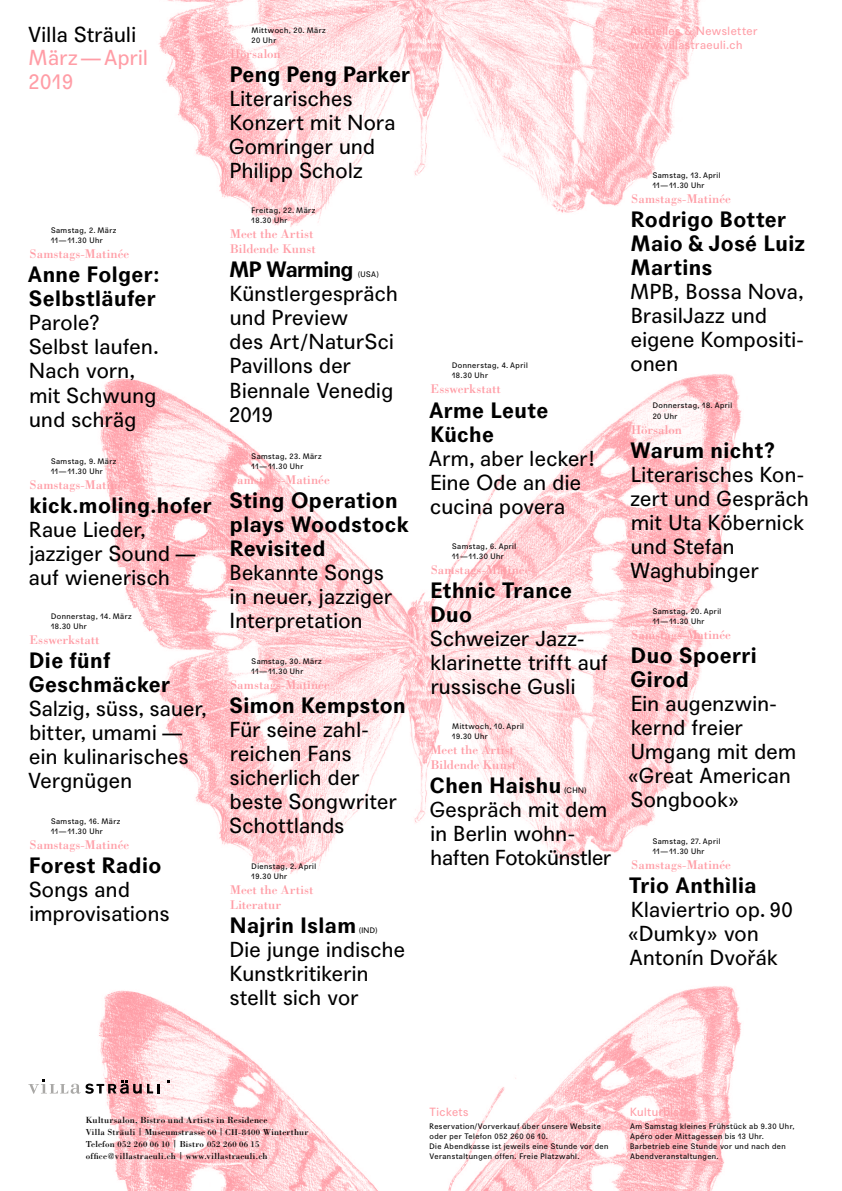
<style>
.page{position:relative;width:842px;height:1191px;background:#fff}
.page>*{position:absolute;margin:0;border:0;box-sizing:border-box;transform-origin:0 0}
.t1{font:700 21.5px/24px "Agipo";letter-spacing:.02em;color:#000}
.t2{font:700 21.5px "Agipo";letter-spacing:-.03em;color:#000}
.t3{font:21px/24px "Agipo";letter-spacing:.02em;color:#000}
.t4{font:21px/24px "Agipo";letter-spacing:.02em;color:#ff9da6}
.t5{font:13px/15px "Bodoni Std";letter-spacing:.005em;color:#ff9da6}
.t6{font:11.5px/14px "Agipo";letter-spacing:.045em;color:#ff9da6}
.t7{font:9.2px "Bodoni Std";letter-spacing:.02em;color:#000}
.t8{font:9px "Bodoni Std";letter-spacing:.025em;color:#000}
.t9{font:8.7px "Bodoni Std";letter-spacing:.025em;color:#000}
.t10{font:7.8px/10px "Agipo";letter-spacing:.06em;color:#000}
.s1{font-family:"Agipo";font-size:8px}
.s2{font-size:8.7px}
.s3{font-size:9px}
</style>
<div class="page">
<img style="left:99px;top:374px;width:643px;height:500px">
<img style="left:158px;top:0;width:543px;height:227px">
<img style="left:87px;top:986px;width:655px;height:205px">
<svg style="left:28px;top:1079px;width:131px;height:14px"></svg>
<p class="t3" style="left:28px;top:21px;width:110px">Villa Sträuli</p>
<p class="t4" style="left:29px;top:44px;width:121px">März—April<br>2019</p>
<p class="t10" style="left:51px;top:225px;width:67px">Samstag, 2. März<br>11—11.30 Uhr</p>
<p class="t5" style="left:30px;top:246px;width:101px">Samstags-Matinée</p>
<p class="t1" style="left:28px;top:261px;width:133px">Anne Folger:<br>Selbstläufer</p>
<p class="t3" style="left:29px;top:309px;width:131px">Parole?<br>Selbst laufen.<br>Nach vorn, mit Schwung und schräg</p>
<p class="t10" style="left:51px;top:455px;width:67px">Samstag, 9. März<br>11—11.30 Uhr</p>
<p class="t5" style="left:30px;top:476px;width:101px">Samstags-Matinée</p>
<p class="t1" style="left:29px;top:491px;width:184px">kick.moling.hofer</p>
<p class="t3" style="left:29px;top:515px;width:169px">Raue Lieder, jazziger Sound — auf wienerisch</p>
<p class="t10" style="left:51px;top:610px;width:82px">Donnerstag, 14. März<br>18.30 Uhr</p>
<p class="t5" style="left:29px;top:631px;width:72px">Esswerkstatt</p>
<p class="t1" style="left:29px;top:646px;width:143px">Die fünf<br>Geschmäcker</p>
<p class="t3" style="left:28px;top:694px;width:181px">Salzig, süss, sauer, bitter, umami — ein kulinarisches<br>Vergnügen</p>
<p class="t10" style="left:51px;top:815px;width:71px">Samstag, 16. März<br>11—11.30 Uhr</p>
<p class="t5" style="left:30px;top:836px;width:101px">Samstags-Matinée</p>
<p class="t1" style="left:29px;top:851px;width:134px">Forest Radio</p>
<p class="t3" style="left:29px;top:875px;width:142px">Songs and improvisations</p>
<p class="t10" style="left:252px;top:25px;width:76px">Mittwoch, 20. März<br>20 Uhr</p>
<p class="t5" style="left:230px;top:46px;width:52px">Hörsalon</p>
<p class="t1" style="left:230px;top:61px;width:181px">Peng Peng Parker</p>
<p class="t3" style="left:229px;top:85px;width:168px">Literarisches<br>Konzert mit Nora<br>Gomringer und<br>Philipp Scholz</p>
<p class="t10" style="left:252px;top:205px;width:65px">Freitag, 22. März<br>18.30 Uhr</p>
<p class="t5" style="left:230px;top:226px;width:87px">Meet the Artist<br>Bildende Kunst</p>
<p class="t2" style="left:229px;top:253px;width:126px">MP Warming</p>
<p class="t10" style="left:358px;top:269px;width:23px">(USA)</p>
<p class="t3" style="left:229px;top:280px;width:170px">Künstlergespräch und Preview<br>des Art/NaturSci<br>Pavillons der<br>Biennale Venedig<br>2019</p>
<p class="t10" style="left:252px;top:450px;width:72px">Samstag, 23. März<br>11—11.30 Uhr</p>
<p class="t5" style="left:230px;top:471px;width:101px">Samstags-Matinée</p>
<p class="t1" style="left:229px;top:486px;width:181px">Sting Operation plays Woodstock<br>Revisited</p>
<p class="t3" style="left:230px;top:558px;width:164px">Bekannte Songs in neuer, jazziger<br>Interpretation</p>
<p class="t10" style="left:252px;top:655px;width:72px">Samstag, 30. März<br>11—11.30 Uhr</p>
<p class="t5" style="left:230px;top:676px;width:101px">Samstags-Matinée</p>
<p class="t1" style="left:229px;top:691px;width:178px">Simon Kempston</p>
<p class="t3" style="left:230px;top:715px;width:169px">Für seine zahl&shy;reichen Fans sicherlich der beste Songwriter<br>Schottlands</p>
<p class="t10" style="left:252px;top:860px;width:66px">Dienstag, 2. April<br>19.30 Uhr</p>
<p class="t5" style="left:230px;top:881px;width:85px">Meet the Artist<br>Literatur</p>
<p class="t1" style="left:230px;top:911px;width:128px">Najrin Islam</p>
<p class="t10" style="left:359px;top:924px;width:20px">(IND)</p>
<p class="t3" style="left:230px;top:935px;width:177px">Die junge indische<br>Kunstkritikerin stellt sich vor</p>
<p class="t6" style="left:630px;top:23px;width:129px">Aktuelles &amp; Newsletter www.villastraeuli.ch</p>
<p class="t10" style="left:452px;top:360px;width:77px">Donnerstag, 4. April<br>18.30 Uhr</p>
<p class="t5" style="left:431px;top:381px;width:72px">Esswerkstatt</p>
<p class="t1" style="left:429px;top:396px;width:121px">Arme Leute<br>Küche</p>
<p class="t3" style="left:429px;top:444px;width:168px">Arm, aber lecker!<br>Eine Ode an die cucina povera</p>
<p class="t10" style="left:452px;top:540px;width:65px">Samstag, 6. April<br>11—11.30 Uhr</p>
<p class="t5" style="left:431px;top:561px;width:101px">Samstags-Matinée</p>
<p class="t1" style="left:430px;top:576px;width:143px">Ethnic Trance<br>Duo</p>
<p class="t3" style="left:430px;top:624px;width:179px">Schweizer Jazz&shy;klarinette trifft auf russische Gusli</p>
<p class="t10" style="left:452px;top:720px;width:73px">Mittwoch, 10. April<br>19.30 Uhr</p>
<p class="t5" style="left:431px;top:741px;width:87px">Meet the Artist<br>Bildende Kunst</p>
<p class="t1" style="left:430px;top:771px;width:133px">Chen Haishu</p>
<p class="t10" style="left:564px;top:784px;width:24px">(CHN)</p>
<p class="t3" style="left:430px;top:795px;width:183px">Gespräch mit dem in Berlin wohn&shy;haften Fotokünstler</p>
<p class="t10" style="left:653px;top:170px;width:69px">Samstag, 13. April<br>11—11.30 Uhr</p>
<p class="t5" style="left:631px;top:191px;width:101px">Samstags-Matinée</p>
<p class="t1" style="left:630px;top:206px;width:176px">Rodrigo Botter<br>Maio &amp; José Luiz<br>Martins</p>
<p class="t3" style="left:630px;top:278px;width:175px">MPB, Bossa Nova,<br>BrasilJazz und eigene Kompositi&shy;onen</p>
<p class="t10" style="left:653px;top:400px;width:81px">Donnerstag, 18. April<br>20 Uhr</p>
<p class="t5" style="left:631px;top:421px;width:52px">Hörsalon</p>
<p class="t1" style="left:630px;top:436px;width:146px">Warum nicht?</p>
<p class="t3" style="left:630px;top:460px;width:180px">Literarisches Kon&shy;zert und Gespräch mit Uta Köbernick und Stefan<br>Waghubinger</p>
<p class="t10" style="left:653px;top:605px;width:70px">Samstag, 20. April<br>11—11.30 Uhr</p>
<p class="t5" style="left:631px;top:626px;width:101px">Samstags-Matinée</p>
<p class="t1" style="left:630px;top:641px;width:128px">Duo Spoerri<br>Girod</p>
<p class="t3" style="left:628px;top:689px;width:170px">Ein augenzwin&shy;kernd freier<br>Umgang mit dem «Great American<br>Songbook»</p>
<p class="t10" style="left:653px;top:835px;width:69px">Samstag, 27. April<br>11—11.30 Uhr</p>
<p class="t5" style="left:631px;top:856px;width:101px">Samstags-Matinée</p>
<p class="t1" style="left:629px;top:871px;width:129px">Trio Anthìlia</p>
<p class="t3" style="left:628px;top:895px;width:167px">Klaviertrio op. 90 «Dumky» von<br>Antonín Dvořák</p>
<p class="t7" style="left:86px;top:1114px;width:183px">Kultursalon, Bistro und Artists in Residence</p>
<p class="t8" style="left:86px;top:1126px;width:224px">Villa Sträuli <span class="s1">|</span> Museumstrasse <span class="s2">60</span> <span class="s1">|</span> <span class="s2">CH-8400</span> Winterthur</p>
<p class="t9" style="left:86px;top:1138px;width:175px"><span class="s3">Telefon</span> 052 260 06 10 <span class="s1">|</span> <span class="s3">Bistro</span> 052 260 06 15</p>
<p class="t8" style="left:86px;top:1150px;width:183px">office@villastraeuli.ch <span class="s1">|</span> www.villastraeuli.ch</p>
<p class="t6" style="left:429px;top:1103px;width:40px">Tickets</p>
<p class="t10" style="left:429px;top:1120px;width:180px">Reservation/Vorverkauf über unsere Website oder per Telefon 052 260 06 10.<br>Die Abendkasse ist jeweils eine Stunde vor den Veranstaltungen offen. Freie Platzwahl.</p>
<p class="t6" style="left:630px;top:1103px;width:67px">Kulturbistro</p>
<p class="t10" style="left:630px;top:1120px;width:166px">Am Samstag kleines Frühstück ab 9.30 Uhr, Apéro oder Mittagessen bis 13 Uhr.<br>Barbetrieb eine Stunde vor und nach den Abendveranstaltungen.</p>
</div>
